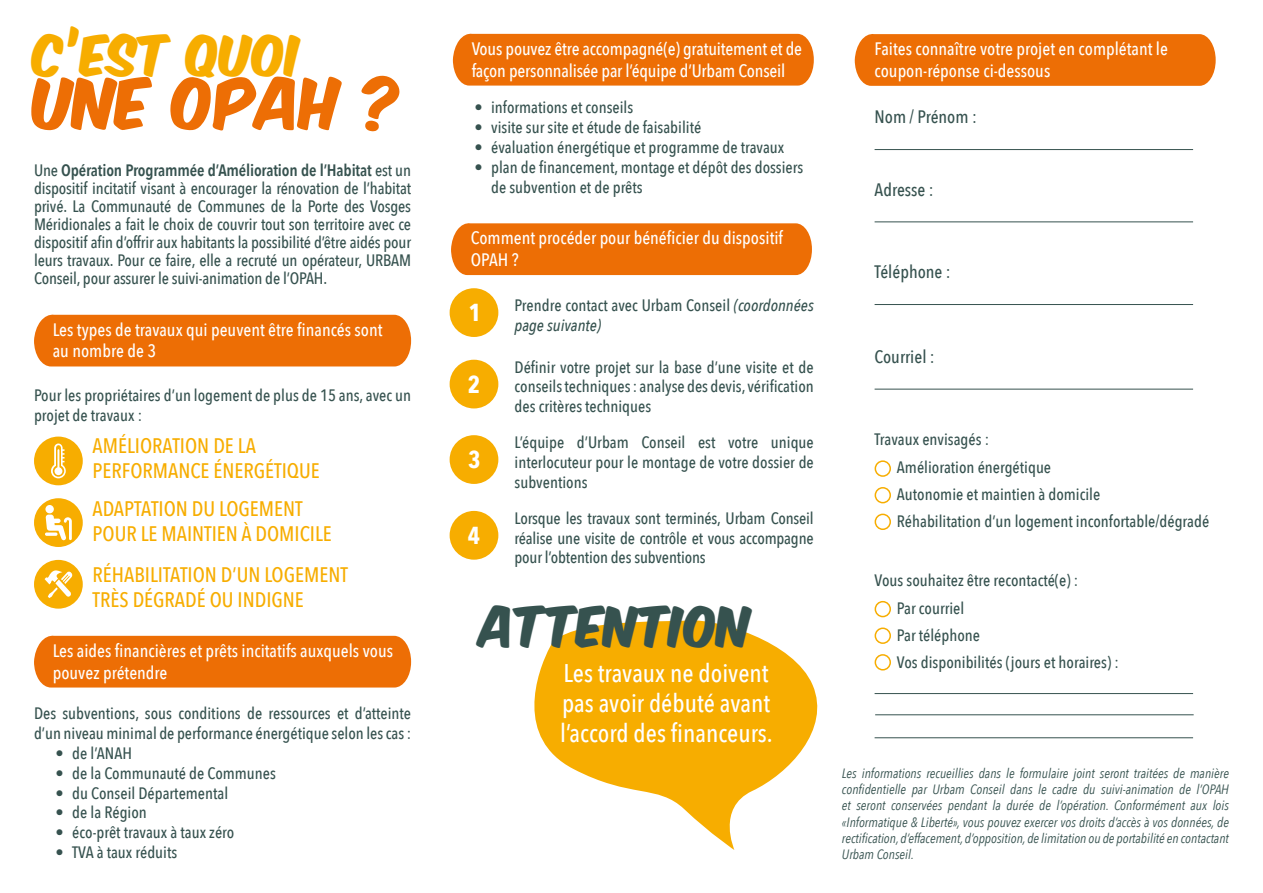
<style>
.page{position:relative;width:1263px;height:893px;background:#fff}
.page>*{position:absolute;margin:0;border:0;box-sizing:border-box;transform-origin:0 0}
.t1{font:60px "Komika Axis";color:#ed6e05}
.t2{font:48px "Komika Axis";color:#f7ad00}
.t3{font:47.7px "Komika Axis";color:#36524f}
.t4{font:500 25.5px/29.8px "Avenir Next Condensed";color:#fff}
.t5{font:700 24.45px "Avenir Next Condensed";color:#fff;scale:.96 1}
.t6{font:500 21px/25.2px "Avenir Next Condensed";color:#f7ad00}
.t7{font:500 18px/21.6px "Avenir Next Condensed";color:#fff}
.t8{font:500 18px "Avenir Next Condensed";color:#36524f}
.t9{font:500 16.5px/19.8px "Avenir Next Condensed";color:#36524f}
.t10{font:italic 13.5px/16.2px "Avenir Next Condensed";color:#36524f;text-align:justify}
.s1{font-weight:600}
.s2{font-style:italic}
</style>
<div class="page">
<div style="left:34px;top:314px;width:377px;height:52px;background:#ed6e05"></div>
<div style="left:451px;top:223px;width:361px;height:52px;background:#ed6e05"></div>
<div style="left:34px;top:437px;width:49px;height:48px;background:#f7ad00;border-radius:50%"></div>
<svg style="left:51px;top:443px;width:15px;height:35px"></svg>
<div style="left:34px;top:498px;width:49px;height:49px;background:#f7ad00;border-radius:50%"></div>
<div style="left:45px;top:505px;width:9px;height:8px;background:#fff;border-radius:50%"></div>
<svg style="left:46px;top:515px;width:26px;height:25px"></svg>
<div style="left:34px;top:560px;width:49px;height:49px;background:#f7ad00;border-radius:50%"></div>
<svg style="left:45px;top:570px;width:27px;height:28px"></svg>
<svg style="left:534px;top:620px;width:284px;height:230px;fill:#f7ad00"></svg>
<div style="left:450px;top:288px;width:48px;height:49px;background:#f7ad00;border-radius:50%"></div>
<div style="left:34px;top:635px;width:377px;height:52px;background:#ed6e05"></div>
<div style="left:450px;top:360px;width:48px;height:48px;background:#f7ad00;border-radius:50%"></div>
<div style="left:450px;top:435px;width:48px;height:49px;background:#f7ad00;border-radius:50%"></div>
<div style="left:450px;top:511px;width:48px;height:49px;background:#f7ad00;border-radius:50%"></div>
<div style="left:855px;top:34px;width:361px;height:52px;background:#ed6e05"></div>
<hr style="left:874px;top:149px;width:319px;height:1px;background:#36524f">
<hr style="left:874px;top:221px;width:319px;height:1px;background:#36524f">
<hr style="left:874px;top:304px;width:319px;height:1px;background:#36524f">
<hr style="left:874px;top:389px;width:319px;height:1px;background:#36524f">
<div style="left:874px;top:460px;width:17px;height:17px;border:1px solid #f7ad00;border-radius:50%"></div>
<div style="left:874px;top:487px;width:17px;height:16px;border:1px solid #f7ad00;border-radius:50%"></div>
<div style="left:874px;top:514px;width:17px;height:16px;border:1px solid #f7ad00;border-radius:50%"></div>
<div style="left:874px;top:601px;width:17px;height:16px;border:1px solid #f7ad00;border-radius:50%"></div>
<div style="left:874px;top:627px;width:17px;height:17px;border:1px solid #f7ad00;border-radius:50%"></div>
<div style="left:874px;top:654px;width:17px;height:16px;border:1px solid #f7ad00;border-radius:50%"></div>
<hr style="left:874px;top:693px;width:319px;height:1px;background:#36524f">
<hr style="left:875px;top:714px;width:319px;height:1px;background:#36524f">
<hr style="left:874px;top:737px;width:319px;height:1px;background:#36524f">
<div style="left:453px;top:33px;width:361px;height:53px;background:#ed6e05"></div>
<p class="t2" style="left:34px;top:31px;width:269px">C’EST QUOI</p>
<p class="t1" style="left:34px;top:73px;width:371px">Une OPAH ?</p>
<p class="t9" style="left:34px;top:161px;width:379px;line-height:18px;text-align:justify">Une <span class="s1">Opération Programmée d’Amélioration de l’Habitat</span> est un dispositif incitatif visant à encourager la rénovation de l’habitat privé. La Communauté de Communes de la Porte des Vosges Méridionales a fait le choix de couvrir tout son territoire avec ce dispositif afin d’offrir aux habitants la possibilité d’être aidés pour leurs travaux. Pour ce faire, elle a recruté un opérateur, URBAM Conseil, pour assurer le suivi-animation de l’OPAH.</p>
<p class="t7" style="left:53px;top:319px;width:331px">Les types de travaux qui peuvent être financés sont au nombre de 3</p>
<p class="t9" style="left:34px;top:386px;width:379px">Pour les propriétaires d’un logement de plus de 15 ans, avec un projet de travaux :</p>
<p class="t6" style="left:93px;top:433px;width:229px">AMÉLIORATION DE LA<br>PERFORMANCE ÉNERGÉTIQUE</p>
<p class="t6" style="left:93px;top:496px;width:212px">ADAPTATION DU LOGEMENT</p>
<p class="t6" style="left:93px;top:521px;width:241px">POUR LE MAINTIEN À DOMICILE</p>
<p class="t6" style="left:93px;top:562px;width:257px">RÉHABILITATION D’UN LOGEMENT</p>
<p class="t6" style="left:93px;top:587px;width:213px">TRÈS DÉGRADÉ OU INDIGNE</p>
<p class="t7" style="left:53px;top:640px;width:342px">Les aides financières et prêts incitatifs auxquels vous pouvez prétendre</p>
<p class="t9" style="left:34px;top:704px;width:379px">Des subventions, sous conditions de ressources et d’atteinte d’un niveau minimal de performance énergétique selon les cas :</p>
<p class="t9" style="left:56px;top:743px;width:78px">• de l’ANAH</p>
<p class="t9" style="left:56px;top:763px;width:222px">• de la Communauté de Communes</p>
<p class="t9" style="left:56px;top:783px;width:174px">• du Conseil Départemental</p>
<p class="t9" style="left:56px;top:803px;width:93px">• de la Région</p>
<p class="t9" style="left:56px;top:822px;width:180px">• éco-prêt travaux à taux zéro</p>
<p class="t9" style="left:56px;top:842px;width:123px">• TVA à taux réduits</p>
<p class="t7" style="left:472px;top:38px;width:332px">Vous pouvez être accompagné(e) gratuitement et de façon personnalisée par l’équipe d’Urbam Conseil</p>
<p class="t9" style="left:474px;top:98px;width:160px">• informations et conseils</p>
<p class="t9" style="left:474px;top:117px;width:228px">• visite sur site et étude de faisabilité</p>
<p class="t9" style="left:474px;top:137px;width:311px">• évaluation énergétique et programme de travaux</p>
<p class="t9" style="left:491px;top:157px;width:314px;text-indent:-17px">• plan de financement, montage et dépôt des dossiers de subvention et de prêts</p>
<p class="t7" style="left:471px;top:227px;width:314px">Comment procéder pour bénéficier du dispositif<br>OPAH ?</p>
<h3 class="t5" style="left:469px;top:298px;width:14px">1</h3>
<h3 class="t5" style="left:468px;top:369px;width:14px">2</h3>
<h3 class="t5" style="left:468px;top:445px;width:14px">3</h3>
<h3 class="t5" style="left:468px;top:520px;width:14px">4</h3>
<p class="t9" style="left:514px;top:295px;width:301px">Prendre contact avec Urbam Conseil <span class="s2">(coordonnées page suivante)</span></p>
<p class="t9" style="left:514px;top:357px;width:301px;text-align:justify">Définir votre projet sur la base d’une visite et de conseils techniques : analyse des devis, vérification des critères techniques</p>
<p class="t9" style="left:514px;top:432px;width:301px;text-align:justify">L’équipe d’Urbam Conseil est votre unique interlocuteur pour le montage de votre dossier de subventions</p>
<p class="t9" style="left:514px;top:508px;width:301px;text-align:justify">Lorsque les travaux sont terminés, Urbam Conseil réalise une visite de contrôle et vous accompagne pour l’obtention des subventions</p>
<p class="t3" style="left:480px;top:602px;width:273px">ATTENTION</p>
<p class="t4" style="left:560px;top:658px;width:214px">Les travaux ne doivent pas avoir débuté avant l’accord des financeurs.</p>
<p class="t7" style="left:874px;top:38px;width:295px">Faites connaître votre projet en complétant le coupon-réponse ci-dessous</p>
<p class="t8" style="left:874px;top:106px;width:104px">Nom / Prénom :</p>
<p class="t8" style="left:874px;top:178px;width:61px">Adresse :</p>
<p class="t8" style="left:874px;top:261px;width:78px">Téléphone :</p>
<p class="t8" style="left:874px;top:346px;width:62px">Courriel :</p>
<p class="t9" style="left:874px;top:429px;width:116px">Travaux envisagés :</p>
<p class="t9" style="left:897px;top:457px;width:156px">Amélioration énergétique</p>
<p class="t9" style="left:897px;top:484px;width:205px">Autonomie et maintien à domicile</p>
<p class="t9" style="left:897px;top:511px;width:314px">Réhabilitation d’un logement inconfortable/dégradé</p>
<p class="t9" style="left:874px;top:570px;width:205px">Vous souhaitez être recontacté(e) :</p>
<p class="t9" style="left:897px;top:598px;width:69px">Par courriel</p>
<p class="t9" style="left:897px;top:625px;width:85px">Par téléphone</p>
<p class="t9" style="left:897px;top:652px;width:223px">Vos disponibilités (jours et horaires) :</p>
<p class="t10" style="left:842px;top:765px;width:388px">Les informations recueillies dans le formulaire joint seront traitées de manière confidentielle par Urbam Conseil dans le cadre du suivi-animation de l’OPAH et seront conservées pendant la durée de l’opération. Conformément aux lois «Informatique &amp; Liberté», vous pouvez exercer vos droits d’accès à vos données, de rectification, d’effacement, d’opposition, de limitation ou de portabilité en contactant Urbam Conseil.</p>
</div>
